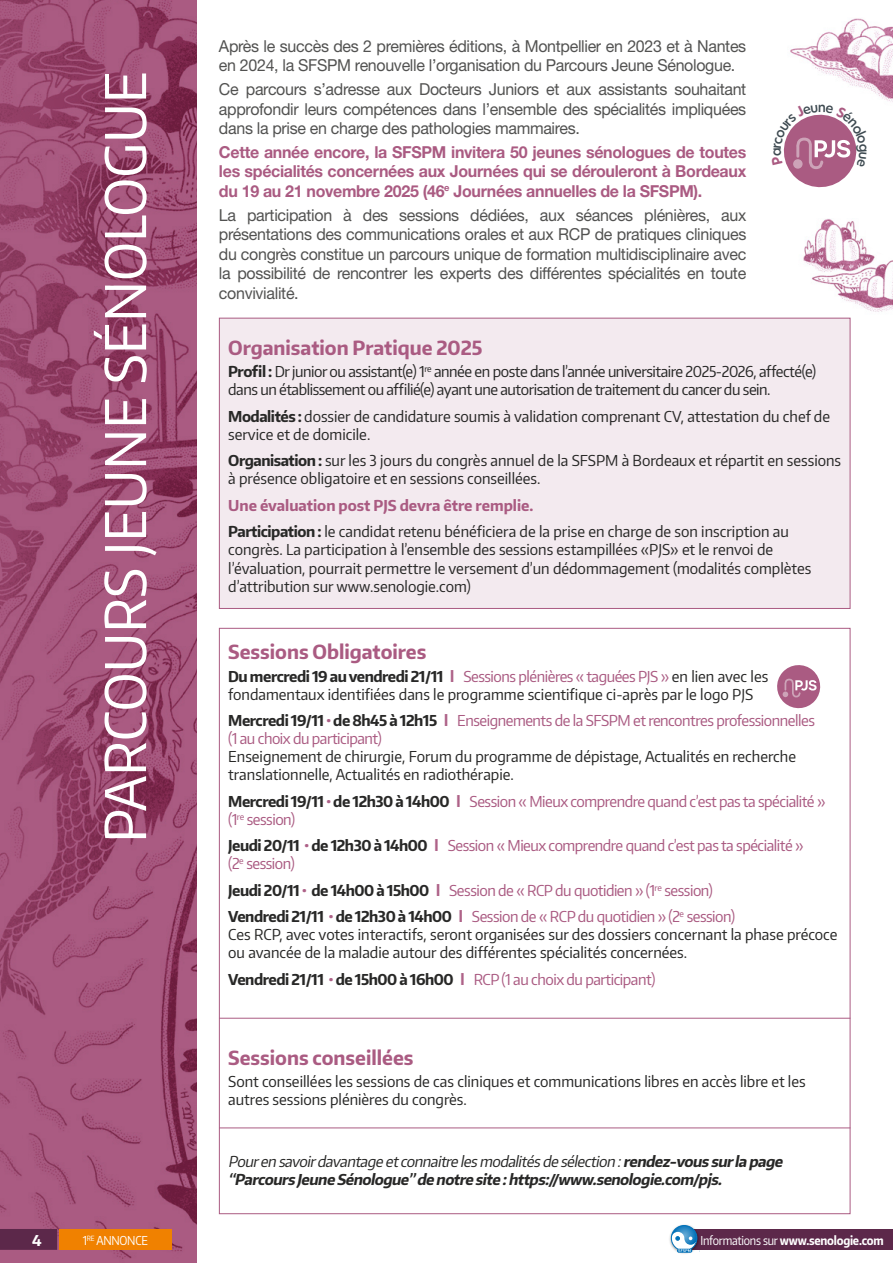
<style>
.page{position:relative;width:893px;height:1263px;background:#fff}
.page>*{position:absolute;margin:0;border:0;box-sizing:border-box;transform-origin:0 0}
.t1{font:55.5px "Encode Sans Narrow";color:#fff}
.t2{font:700 19.5px "Encode Sans Narrow";color:#aa5b82}
.t3{font:16.5px/19.5px "Helvetica Neue LT Std";letter-spacing:-.02em;color:#525251;text-align:justify}
.t4{font:700 16.5px/19.5px "Helvetica Neue LT Std";letter-spacing:-.02em;color:#aa5b82;text-align:justify}
.t5{font:15px/18px "Encode Sans Narrow";color:#282827}
.t6{font:15px/18px "Encode Sans Narrow";letter-spacing:-.03em;color:#aa5b82}
.t7{font:15px/18px "Encode Sans Narrow";letter-spacing:-.03em;color:#282827}
.t8{font:italic 700 15px/18px "Encode Sans Narrow";color:#282827}
.t9{font:700 15px "Encode Sans Narrow";letter-spacing:-.03em;color:#282827}
.t10{font:700 14.7px "Encode Sans Narrow";color:#fff;scale:1.04 1}
.t11{font:700 12.3px "Encode Sans Narrow";letter-spacing:-.02em;color:#fff;scale:.92 1}
.t12{font:12.3px "Encode Sans Narrow";letter-spacing:-.02em;color:#fff;scale:.92 1}
.s1{font-weight:700}
.s2{font-weight:700;color:#aa5b82}
.s3{font-weight:700;color:#ae6288}
.s4{color:#aa5b82}
.s5{font-weight:700;color:#282827}
.s6{color:#ae6288}
.s7{font-weight:400;color:#aa5b82}
.s8{font-weight:400}
</style>
<div class="page">
<img style="left:781px;top:219px;width:112px;height:108px">
<img style="left:0;top:0;width:196px;height:1263px">
<div style="left:219px;top:318px;width:631px;height:290px;background:#f3eaef"></div>
<hr style="left:219px;top:1018px;width:631px;height:1px;background:#aa5b82">
<hr style="left:219px;top:1127px;width:631px;height:1px;background:#aa5b82">
<svg style="left:777px;top:665px;width:44px;height:44px"></svg>
<div style="left:689px;top:1229px;width:204px;height:21px;background:#5c284a"></div>
<img style="left:669px;top:1224px;width:23px;height:30px">
<svg style="left:677px;top:1249px;width:15px;height:4px"></svg>
<svg style="left:671px;top:1225px;width:29px;height:27px"></svg>
<svg style="left:0;top:1229px;width:57px;height:21px"></svg>
<div style="left:59px;top:1229px;width:112px;height:21px;background:#f08100"></div>
<img style="left:790px;top:18px;width:103px;height:84px">
<svg style="left:783px;top:114px;width:74px;height:74px"></svg>
<h1 class="t1" style="left:89px;top:843px;width:773px;rotate:-90deg">PARCOURS JEUNE SÉNOLOGUE</h1>
<p class="t3" style="left:219px;top:36px;width:529px">Après le succès des 2 premières éditions, à Montpellier en 2023 et à Nantes en 2024, la SFSPM renouvelle l’organisation du Parcours Jeune Sénologue.</p>
<p class="t3" style="left:219px;top:79px;width:529px">Ce parcours s’adresse aux Docteurs Juniors et aux assistants souhaitant approfondir leurs compétences dans l’ensemble des spécialités impliquées dans la prise en charge des pathologies mammaires.</p>
<p class="t4" style="left:219px;top:142px;width:529px">Cette année encore, la SFSPM invitera 50 jeunes sénologues de toutes les spécialités concernées aux Journées qui se dérouleront à Bordeaux du 19 au 21 novembre 2025 (46<sup>e</sup> Journées annuelles de la SFSPM).</p>
<p class="t3" style="left:219px;top:205px;width:529px">La participation à des sessions dédiées, aux séances plénières, aux présentations des communications orales et aux RCP de pratiques cliniques du congrès constitue un parcours unique de formation multidisciplinaire avec la possibilité de rencontrer les experts des différentes spécialités en toute convivialité.</p>
<h2 class="t2" style="left:228px;top:335px;width:256px">Organisation Pratique 2025</h2>
<p class="t7" style="left:228px;top:362px;width:589px"><span class="s1">Profil :</span> Dr junior ou assistant(e) 1<sup>re</sup> année en poste dans l’année universitaire 2025-2026, affecté(e) dans un établissement ou affilié(e) ayant une autorisation de traitement du cancer du sein.</p>
<p class="t5" style="left:228px;top:407px;width:603px"><span class="s1">Modalités :</span> dossier de candidature soumis à validation comprenant CV, attestation du chef de service et de domicile.</p>
<p class="t5" style="left:228px;top:451px;width:614px"><span class="s1">Organisation :</span> sur les 3 jours du congrès annuel de la SFSPM à Bordeaux et répartit en sessions à présence obligatoire et en sessions conseillées.</p>
<p class="t5" style="left:228px;top:492px;width:562px;line-height:26.5px"><span class="s2">Une évaluation post PJS devra être remplie.<br></span><span class="s1">Participation :</span> le candidat retenu bénéficiera de la prise en charge de son inscription au</p>
<p class="t5" style="left:228px;top:540px;width:585px">congrès. La participation à l’ensemble des sessions estampillées «PJS» et le renvoi de l’évaluation, pourrait permettre le versement d’un dédommagement (modalités complètes d’attribution sur www.senologie.com)</p>
<h2 class="t2" style="left:228px;top:639px;width:200px">Sessions Obligatoires</h2>
<p class="t5" style="left:228px;top:666px;width:541px"><span class="s1">Du mercredi 19 au vendredi 21/11</span> <span class="s3">l</span> <span class="s4">Sessions plénières « taguées PJS »</span> en lien avec les fondamentaux identifiées dans le programme scientifique ci-après par le logo PJS</p>
<p class="t6" style="left:228px;top:711px;width:588px"><span class="s5">Mercredi 19/11</span> <span class="s3">•</span> <span class="s5">de 8h45 à 12h15</span> <span class="s3">l</span> Enseignements de la SFSPM et rencontres professionnelles (1 au choix du participant)</p>
<p class="t5" style="left:228px;top:747px;width:569px">Enseignement de chirurgie, Forum du programme de dépistage, Actualités en recherche translationnelle, Actualités en radiothérapie.</p>
<p class="t6" style="left:228px;top:791px;width:599px"><span class="s5">Mercredi 19/11</span> <span class="s3">•</span> <span class="s5">de 12h30 à 14h00</span> <span class="s3">l</span> Session « Mieux comprendre quand c’est pas ta spécialité » (1<sup>re</sup> session)</p>
<p class="t6" style="left:228px;top:836px;width:577px"><span class="s5">Jeudi 20/11</span> <span class="s3">•</span> <span class="s5">de 12h30 à 14h00</span> <span class="s3">l</span> Session « Mieux comprendre quand c’est pas ta spécialité » (2<sup>e</sup> session)</p>
<p class="t6" style="left:228px;top:876px;width:508px;line-height:26.5px"><span class="s5">Jeudi 20/11</span> <span class="s3">•</span> <span class="s5">de 14h00 à 15h00</span> <span class="s3">l</span> Session de « RCP du quotidien » (1<sup>re</sup> session)<br><span class="s5">Vendredi 21/11</span> <span class="s3">•</span> <span class="s5">de 12h30 à 14h00</span> <span class="s3">l</span> Session de « RCP du quotidien » (2<sup>e</sup> session)</p>
<p class="t5" style="left:228px;top:925px;width:611px">Ces RCP, avec votes interactifs, seront organisées sur des dossiers concernant la phase précoce ou avancée de la maladie autour des différentes spécialités concernées.</p>
<p class="t9" style="left:228px;top:969px;width:429px">Vendredi 21/11 <span class="s6">•</span> de 15h00 à 16h00 <span class="s6">l</span> <span class="s7">RCP (1 au choix du participant)</span></p>
<h2 class="t2" style="left:228px;top:1045px;width:187px">Sessions conseillées</h2>
<p class="t5" style="left:228px;top:1072px;width:579px">Sont conseillées les sessions de cas cliniques et communications libres en accès libre et les autres sessions plénières du congrès.</p>
<p class="t8" style="left:228px;top:1152px;width:559px"><span class="s8">Pouren savoirdavantage etconnaitre lesmodalitésde sélection :</span>rendez-voussurla page “ParcoursJeune Sénologue”de notre site :https://www.senologie.com/pjs.</p>
<p class="t10" style="left:32px;top:1231px;width:11px">4</p>
<p class="t12" style="left:83px;top:1232px;width:72px">1<sup>RE</sup> ANNONCE</p>
<p class="t11" style="left:700px;top:1232px;width:201px"><span class="s8">Informations sur</span> www.senologie.com</p>
</div>
